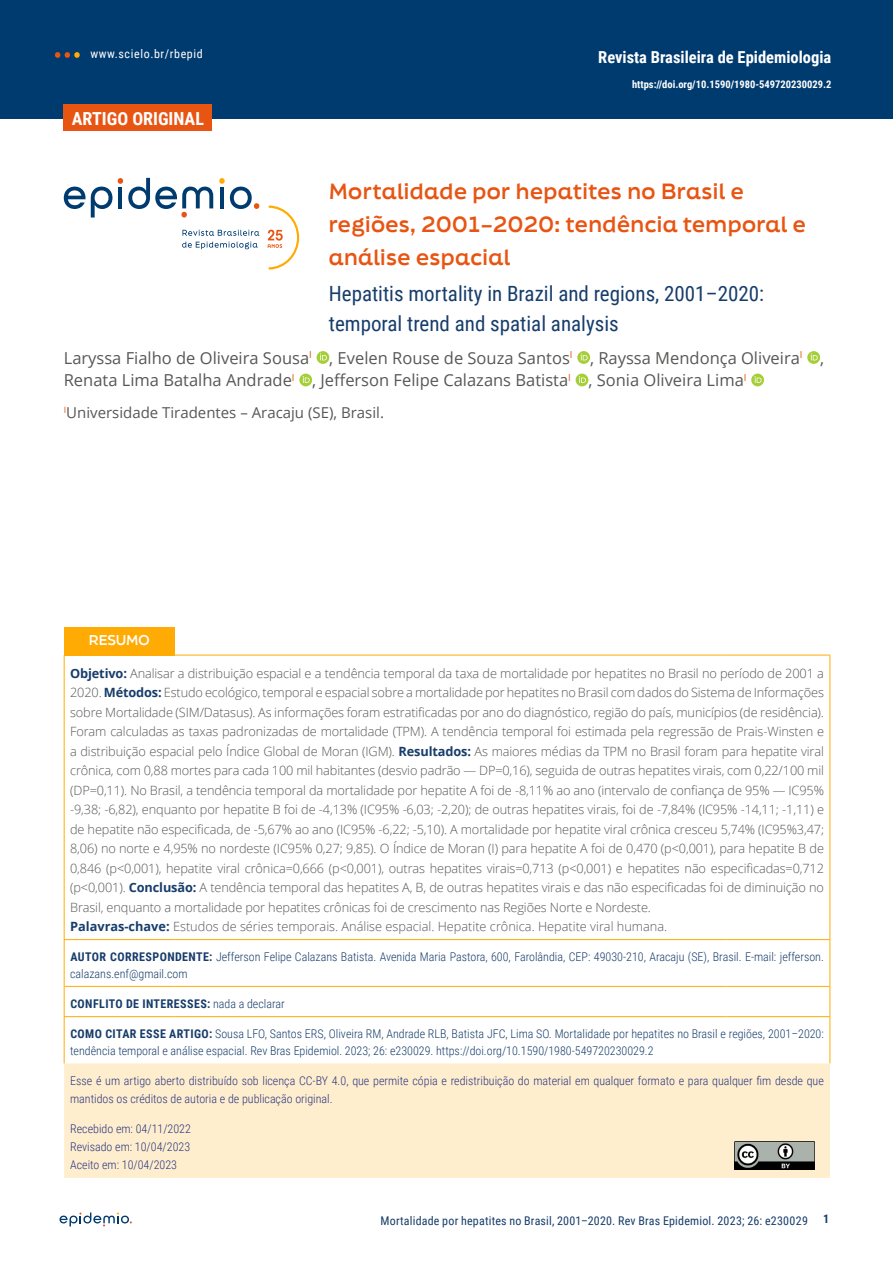
<style>
.page{position:relative;width:893px;height:1263px;background:#fff}
.page>*{position:absolute;margin:0;border:0;box-sizing:border-box;transform-origin:0 0}
.t1{font:700 21px/33px "Final Six";letter-spacing:.02em;color:#e85412}
.t2{font:21px/30px "Roboto Condensed";color:#173d6b}
.t3{font:700 18px "Roboto Condensed";color:#fff}
.t4{font:16.5px/22.5px "Open Sans";color:#575756}
.t5{font:700 16.5px "Roboto Condensed";color:#fff}
.t6{font:15px "Open Sans";color:#575756}
.t7{font:700 13.5px "Final Six";letter-spacing:-.01em;color:#fff}
.t8{font:300 12.75px/19.5px "Open Sans";letter-spacing:-.01em;color:#575756}
.t9{font:300 12px/16.5px "Roboto Condensed";color:#173d6b}
.t10{font:300 12px/18px "Roboto Condensed";color:#283583}
.t11{font:12px "Roboto Condensed";letter-spacing:.02em;color:#173d6b}
.t12{font:700 12px "Roboto Condensed";letter-spacing:.035em;color:#173d6b}
.t13{font:12px "Roboto Condensed";letter-spacing:.05em;color:#fff}
.t14{font:700 10.5px "Roboto Condensed";color:#fff}
.s1{font-weight:700;color:#173d6b}
.s2{font-weight:700}
.s3{font-weight:300}
</style>
<div class="page">
<svg style="left:60px;top:1212px;width:72px;height:14px"></svg>
<div style="left:0;top:0;width:893px;height:118px;background:#003b70"></div>
<svg style="left:55px;top:52px;width:25px;height:6px"></svg>
<svg style="left:317px;top:351px;width:12px;height:13px"></svg>
<svg style="left:320px;top:353px;width:7px;height:7px"></svg>
<svg style="left:577px;top:351px;width:13px;height:13px"></svg>
<svg style="left:581px;top:353px;width:7px;height:7px"></svg>
<svg style="left:807px;top:351px;width:13px;height:13px"></svg>
<svg style="left:811px;top:353px;width:7px;height:7px"></svg>
<svg style="left:299px;top:374px;width:13px;height:12px"></svg>
<svg style="left:303px;top:376px;width:7px;height:7px"></svg>
<div style="left:576px;top:374px;width:12px;height:12px;background:#a6ce39;border-radius:50%"></div>
<svg style="left:579px;top:376px;width:7px;height:7px"></svg>
<svg style="left:751px;top:374px;width:13px;height:12px"></svg>
<svg style="left:755px;top:376px;width:7px;height:7px"></svg>
<svg style="left:64px;top:187px;width:48px;height:30px"></svg>
<svg style="left:118px;top:178px;width:95px;height:39px"></svg>
<svg style="left:219px;top:178px;width:40px;height:31px"></svg>
<svg style="left:182px;top:230px;width:77px;height:6px"></svg>
<svg style="left:182px;top:242px;width:76px;height:7px"></svg>
<svg style="left:268px;top:206px;width:31px;height:64px"></svg>
<div style="left:64px;top:105px;width:148px;height:26px;background:#e85412"></div>
<div style="left:64px;top:627px;width:110px;height:28px;background:#ffab03"></div>
<div style="left:64px;top:1063px;width:766px;height:115px;background:#ffeecd"></div>
<hr style="left:64px;top:655px;width:1px;height:284px;background:#ffab03">
<hr style="left:174px;top:655px;width:552px;height:1px;background:#ffab03">
<hr style="left:726px;top:655px;width:104px;height:1px;background:#ffab03">
<hr style="left:829px;top:655px;width:1px;height:284px;background:#ffab03">
<hr style="left:64px;top:940px;width:1px;height:46px;background:#ffab03">
<hr style="left:64px;top:986px;width:1px;height:30px;background:#ffab03">
<hr style="left:64px;top:939px;width:110px;height:1px;background:#ffab03">
<hr style="left:174px;top:939px;width:552px;height:1px;background:#ffab03">
<hr style="left:726px;top:939px;width:104px;height:1px;background:#ffab03">
<hr style="left:829px;top:940px;width:1px;height:46px;background:#ffab03">
<hr style="left:829px;top:986px;width:1px;height:30px;background:#ffab03">
<hr style="left:65px;top:986px;width:109px;height:1px;background:#ffab03">
<hr style="left:174px;top:986px;width:552px;height:1px;background:#ffab03">
<hr style="left:726px;top:986px;width:103px;height:1px;background:#ffab03">
<hr style="left:64px;top:1017px;width:1px;height:46px;background:#ffab03">
<hr style="left:64px;top:1016px;width:110px;height:1px;background:#ffab03">
<hr style="left:174px;top:1016px;width:552px;height:1px;background:#ffab03">
<hr style="left:726px;top:1016px;width:104px;height:1px;background:#ffab03">
<hr style="left:829px;top:1017px;width:1px;height:46px;background:#ffab03">
<img style="left:735px;top:1141px;width:79px;height:28px">
<p class="t13" style="left:90px;top:45px;width:114px">www.scielo.br/rbepid</p>
<h2 class="t3" style="left:72px;top:106px;width:134px">ARTIGO ORIGINAL</h2>
<p class="t5" style="left:598px;top:46px;width:235px">Revista Brasileira de Epidemiologia</p>
<p class="t14" style="left:632px;top:77px;width:201px">https://doi.org/10.1590/1980-549720230029.2</p>
<h1 class="t1" style="left:329px;top:174px;width:478px">Mortalidade por hepatites no Brasil e regiões, 2001–2020: tendência temporal e análise espacial</h1>
<h1 class="t2" style="left:329px;top:278px;width:437px">Hepatitis mortality in Brazil and regions, 2001–2020: temporal trend and spatial analysis</h1>
<p class="t4" style="left:64px;top:346px;width:762px">Laryssa Fialho de Oliveira Sousa<sup>I</sup> , Evelen Rouse de Souza Santos<sup>I</sup> , Rayssa Mendonça Oliveira<sup>I</sup> ,<br>Renata Lima Batalha Andrade<sup>I</sup> , Jefferson Felipe Calazans Batista<sup>I</sup> , Sonia Oliveira Lima<sup>I</sup></p>
<p class="t6" style="left:64px;top:402px;width:322px"><sup>I</sup>Universidade Tiradentes – Aracaju (SE), Brasil.</p>
<p class="t7" style="left:89px;top:630px;width:62px">RESUMO</p>
<p class="t8" style="left:70px;top:663px;width:755px"><span class="s1">Objetivo:</span> Analisar a distribuição espacial e a tendência temporal da taxa de mortalidade por hepatites no Brasil no período de 2001 a 2020. <span class="s1">Métodos:</span> Estudo ecológico, temporal e espacial sobre a mortalidade por hepatites no Brasil com dados do Sistema de Informações sobre Mortalidade (SIM/Datasus). As informações foram estratificadas por ano do diagnóstico, região do país, municípios (de residência).<br>Foram calculadas as taxas padronizadas de mortalidade (TPM). A tendência temporal foi estimada pela regressão de Prais-Winsten e a distribuição espacial pelo Índice Global de Moran (IGM). <span class="s1">Resultados:</span> As maiores médias da TPM no Brasil foram para hepatite viral crônica, com 0,88 mortes para cada 100 mil habitantes (desvio padrão — DP=0,16), seguida de outras hepatites virais, com 0,22/100 mil (DP=0,11). No Brasil, a tendência temporal da mortalidade por hepatite A foi de -8,11% ao ano (intervalo de confiança de 95% — IC95% -9,38; -6,82), enquanto por hepatite B foi de -4,13% (IC95% -6,03; -2,20); de outras hepatites virais, foi de -7,84% (IC95% -14,11; -1,11) e de hepatite não especificada, de -5,67% ao ano (IC95% -6,22; -5,10). A mortalidade por hepatite viral crônica cresceu 5,74% (IC95%3,47; 8,06) no norte e 4,95% no nordeste (IC95% 0,27; 9,85). O Índice de Moran (I) para hepatite A foi de 0,470 (p&lt;0,001), para hepatite B de 0,846 (p&lt;0,001), hepatite viral crônica=0,666 (p&lt;0,001), outras hepatites virais=0,713 (p&lt;0,001) e hepatites não especificadas=0,712 (p&lt;0,001). <span class="s1">Conclusão:</span> A tendência temporal das hepatites A, B, de outras hepatites virais e das não especificadas foi de diminuição no Brasil, enquanto a mortalidade por hepatites crônicas foi de crescimento nas Regiões Norte e Nordeste.<br><span class="s1">Palavras-chave:</span> Estudos de séries temporais. Análise espacial. Hepatite crônica. Hepatite viral humana.</p>
<p class="t9" style="left:70px;top:948px;width:755px"><span class="s2">AUTOR CORRESPONDENTE:</span> Jefferson Felipe Calazans Batista. Avenida Maria Pastora, 600, Farolândia, CEP: 49030-210, Aracaju (SE), Brasil. E-mail: jefferson. calazans.enf@gmail.com</p>
<p class="t12" style="left:70px;top:995px;width:216px">CONFLITO DE INTERESSES: <span class="s3">nada a declarar</span></p>
<p class="t9" style="left:70px;top:1025px;width:755px"><span class="s2">COMO CITAR ESSE ARTIGO:</span> Sousa LFO, Santos ERS, Oliveira RM, Andrade RLB, Batista JFC, Lima SO. Mortalidade por hepatites no Brasil e regiões, 2001–2020: tendência temporal e análise espacial. Rev Bras Epidemiol. 2023; 26: e230029. https://doi.org/10.1590/1980-549720230029.2</p>
<p class="t10" style="left:70px;top:1071px;width:755px">Esse é um artigo aberto distribuído sob licença CC-BY 4.0, que permite cópia e redistribuição do material em qualquer formato e para qualquer fim desde que mantidos os créditos de autoria e de publicação original.</p>
<p class="t10" style="left:70px;top:1120px;width:122px;text-align:justify">Recebido em: 04/11/2022<br>Revisado em: 10/04/2023<br>Aceito em: 10/04/2023</p>
<p class="t11" style="left:380px;top:1212px;width:429px">Mortalidade por hepatites no Brasil, 2001–2020. Rev Bras Epidemiol. 2023; 26: e230029</p>
<p class="t12" style="left:823px;top:1211px;width:8px">1</p>
</div>
